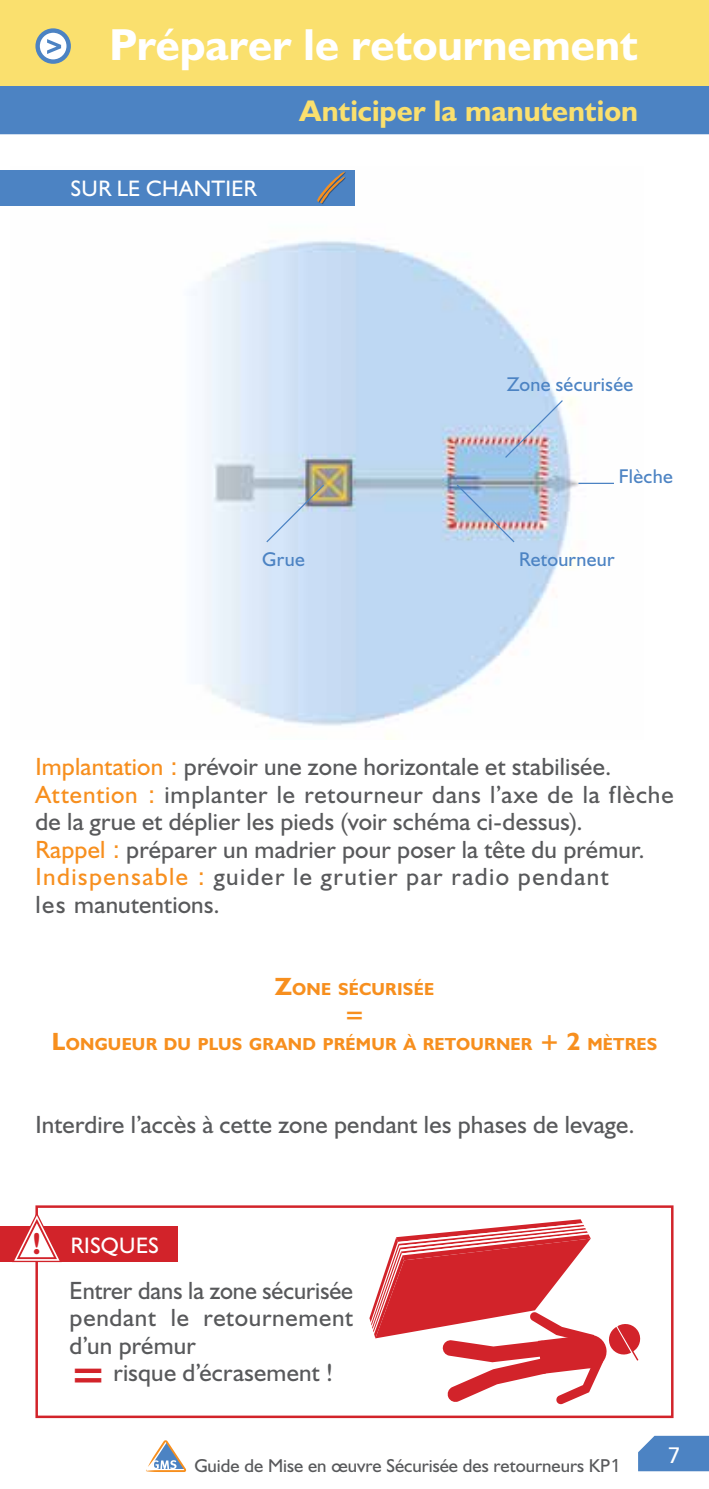
<style>
.page{position:relative;width:709px;height:1489px;background:#fff}
.page>*{position:absolute;margin:0;border:0;box-sizing:border-box;transform-origin:0 0}
.t1{font:700 45px "Humanist 521 BT";color:#fff}
.t2{font:700 30px "Humanist 521 BT";color:#fae06e}
.t3{font:25px/27.5px "Humanist 521 BT";letter-spacing:.01em;color:#58595b}
.t4{font:700 25px "Humanist 521 BT";color:#f78f1e}
.t5{font:22.5px "Humanist 521 BT";letter-spacing:.015em;color:#fff}
.t6{font:22.5px "Humanist 777 BT Roman B";color:#fff}
.t7{font:20px "Humanist 521 BT";letter-spacing:.015em;color:#4c83c3}
.t8{font:18.75px "Humanist 521 BT";color:#58595b}
.t9{font:700 17.5px "Humanist 521 BT";letter-spacing:.015em;color:#f78f1e}
.s1{color:#f78f1e}
.s2{font-family:"Humanist 777 BT Roman B";color:#f78f1e}
.s3{font-size:25px}
.s4{font-weight:700;font-size:30.5px;color:#d2232a}
.s5{font-weight:700;font-size:45px;color:#d2232a}
.s6{font-family:"Humanist 777 BT Roman B"}
</style>
<div class="page">
<svg style="left:638px;top:1435px;width:71px;height:35px;background:#5a8cc7"></svg>
<div style="left:0;top:85px;width:709px;height:50px;background:#4c83c3"></div>
<div style="left:0;top:0;width:709px;height:85px;background:#fae06e"></div>
<svg style="left:146px;top:1440px;width:40px;height:31px"></svg>
<img style="left:193px;top:170px;width:387px;height:569px">
<img style="left:504px;top:399px;width:60px;height:60px">
<svg style="left:265px;top:483px;width:60px;height:60px;background:#c4d3e2"></svg>
<img style="left:455px;top:483px;width:61px;height:60px">
<hr style="left:578px;top:482px;width:36px;height:2px;background:#4c83c3">
<div style="left:0;top:170px;width:354px;height:36px;background:#4c83c3"></div>
<svg style="left:317px;top:171px;width:29px;height:33px"></svg>
<svg style="left:38px;top:31px;width:31px;height:31px"></svg>
<div style="left:35px;top:28px;width:36px;height:36px;border:4px solid #4c83c3;border-radius:50%"></div>
<svg style="left:47px;top:39px;width:14px;height:15px"></svg>
<div style="left:35px;top:1205px;width:638px;height:212px;border:2px solid #d2232a"></div>
<svg style="left:369px;top:1219px;width:272px;height:185px"></svg>
<div style="left:0;top:1226px;width:177px;height:35px;background:#d2232a"></div>
<svg style="left:6px;top:1210px;width:62px;height:55px"></svg>
<h1 class="t1" style="left:110px;top:16px;width:530px">Préparer le retournement</h1>
<p class="t5" style="left:71px;top:175px;width:187px">SUR LE CHANTIER</p>
<p class="t2" style="left:300px;top:92px;width:340px">Anticiper la manutention</p>
<p class="t7" style="left:506px;top:371px;width:128px">Zone sécurisée</p>
<p class="t7" style="left:619px;top:463px;width:55px">Flèche</p>
<p class="t7" style="left:262px;top:547px;width:44px">Grue</p>
<p class="t7" style="left:519px;top:547px;width:97px">Retourneur</p>
<p class="t3" style="left:35px;top:752px;width:639px"><span class="s1">Implantation</span> <span class="s2">:</span> prévoir une zone horizontale et stabilisée.<br><span class="s1">Attention</span> <span class="s2">:</span> implanter le retourneur dans l’axe de la flèche de la grue et déplier les pieds (voir schéma ci-dessus).<br><span class="s1">Rappel</span> <span class="s2">:</span> préparer un madrier pour poser la tête du prémur.<br><span class="s1">Indispensable</span> <span class="s2">:</span> guider le grutier par radio pendant<br>les manutentions.</p>
<p class="t9" style="left:275px;top:978px;width:161px"><span class="s3">Z</span>ONE SÉCURISÉE</p>
<p class="t4" style="left:344px;top:998px;width:22px">=</p>
<p class="t9" style="left:52px;top:1033px;width:606px"><span class="s3">L</span>ONGUEUR DU PLUS GRAND PRÉMUR À RETOURNER <span class="s3">+ 2</span> MÈTRES</p>
<p class="t3" style="left:35px;top:1110px;width:600px">Interdire l’accès à cette zone pendant les phases de levage.</p>
<p class="t5" style="left:32px;top:1231px;width:128px"><span class="s4">!</span> RISQUES</p>
<p class="t3" style="left:70px;top:1275px;width:285px">Entrer dans la zone sécurisée pendant le retournement d’un prémur<br><span class="s5">=</span> risque d’écrasement !</p>
<p class="t8" style="left:194px;top:1453px;width:428px">Guide de Mise en œuvre Sécurisée des retourneurs KP<span class="s6">1</span></p>
<p class="t6" style="left:667px;top:1440px;width:14px">7</p>
</div>
